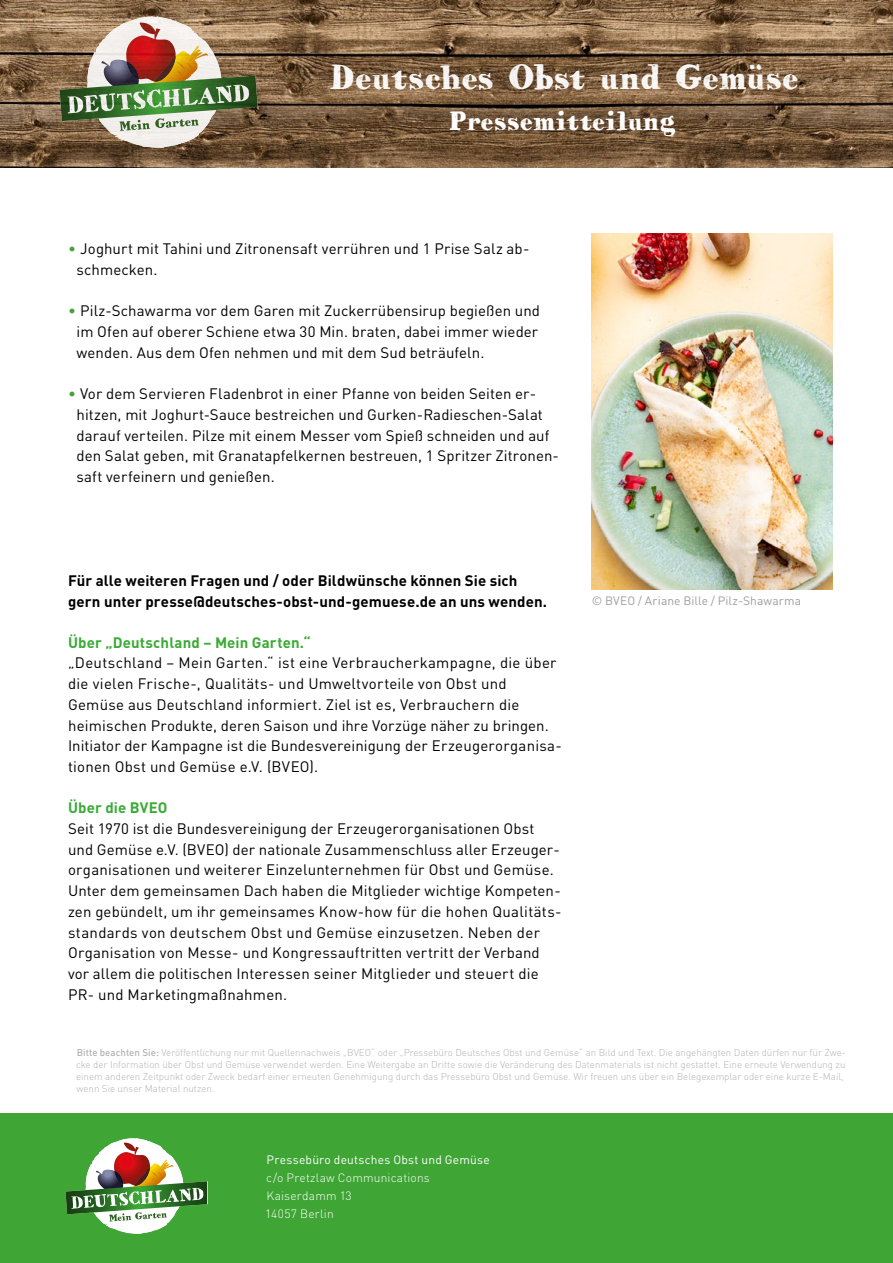
<style>
.page{position:relative;width:893px;height:1263px;background:#fff}
.page>*{position:absolute;margin:0;border:0;box-sizing:border-box;transform-origin:0 0}
.t1{font:34.5px "HVD Bodedo";color:#fff}
.t2{font:27px "HVD Bodedo";letter-spacing:-.005em;color:#fff}
.t3{font:15px/20.7px "DIN Pro";letter-spacing:.01em;color:#000}
.t4{font:700 15px/21.6px "DIN Pro";letter-spacing:.01em;color:#000}
.t5{font:700 15px "DIN Pro";letter-spacing:.005em;color:#3aaa35}
.t6{font:300 12px/18px "DIN Pro";letter-spacing:.015em;color:#fff}
.t7{font:12px "DIN Pro";letter-spacing:.02em;color:#fff}
.t8{font:12px "DIN Pro";letter-spacing:.01em;color:#9d9d9c}
.t9{font:300 9.75px/12px "DIN Pro";color:#b3b2b2}
.s1{color:#3fa535}
.s2{font-weight:500}
</style>
<div class="page">
<div style="left:0;top:1114px;width:893px;height:149px;background:#3fa535"></div>
<svg style="left:66px;top:1138px;width:141px;height:96px"></svg>
<img style="left:592px;top:234px;width:241px;height:356px">
<img style="left:0;top:0;width:518px;height:167px">
<img style="left:518px;top:0;width:375px;height:167px">
<img style="left:60px;top:16px;width:198px;height:132px">
<h1 class="t1" style="left:330px;top:55px;width:471px">Deutsches Obst und Gemüse</h1>
<h2 class="t2" style="left:450px;top:104px;width:228px">Pressemitteilung</h2>
<p class="t3" style="left:77px;top:237px;width:454px;text-indent:-9px"><span class="s1">•</span> Joghurt mit Tahini und Zitronensaft verrühren und 1 Prise Salz ab&shy;schmecken.</p>
<p class="t3" style="left:77px;top:299px;width:465px;text-align:justify;text-indent:-9px"><span class="s1">•</span> Pilz-Schawarma vor dem Garen mit Zuckerrübensirup begießen und im Ofen auf oberer Schiene etwa 30 Min. braten, dabei immer wieder wenden. Aus dem Ofen nehmen und mit dem Sud beträufeln.</p>
<p class="t3" style="left:77px;top:382px;width:484px;text-indent:-9px"><span class="s1">•</span> Vor dem Servieren Fladenbrot in einer Pfanne von beiden Seiten er&shy;hitzen, mit Joghurt-Sauce bestreichen und Gurken-Radieschen-Salat darauf verteilen. Pilze mit einem Messer vom Spieß schneiden und auf den Salat geben, mit Granatapfelkernen bestreuen, 1 Spritzer Zitronen&shy;saft verfeinern und genießen.</p>
<p class="t4" style="left:68px;top:568px;width:481px">Für alle weiteren Fragen und / oder Bildwünsche können Sie sich gern unter presse@deutsches-obst-und-gemuese.de an uns wenden.</p>
<p class="t5" style="left:68px;top:630px;width:244px">Über „Deutschland – Mein Garten.“</p>
<p class="t3" style="left:68px;top:651px;width:495px">„Deutschland – Mein Garten.“ ist eine Verbraucherkampagne, die über die vielen Frische-, Qualitäts- und Umweltvorteile von Obst und Gemüse aus Deutschland informiert. Ziel ist es, Verbrauchern die heimischen Produkte, deren Saison und ihre Vorzüge näher zu bringen.<br>Initiator der Kampagne ist die Bundesvereinigung der Erzeugerorganisa&shy;tionen Obst und Gemüse e.V. (BVEO).</p>
<p class="t5" style="left:68px;top:795px;width:101px">Über die BVEO</p>
<p class="t3" style="left:68px;top:817px;width:494px">Seit 1970 ist die Bundesvereinigung der Erzeugerorganisationen Obst und Gemüse e.V. (BVEO) der nationale Zusammenschluss aller Erzeuger-- organisationen und weiterer Einzelunternehmen für Obst und Gemüse.<br>Unter dem gemeinsamen Dach haben die Mitglieder wichtige Kompeten&shy;zen gebündelt, um ihr gemeinsames Know-how für die hohen Qualitäts&shy;standards von deutschem Obst und Gemüse einzusetzen. Neben der Organisation von Messe- und Kongressauftritten vertritt der Verband vor allem die politischen Interessen seiner Mitglieder und steuert die PR- und Marketingmaßnahmen.</p>
<p class="t8" style="left:592px;top:591px;width:211px">© BVEO / Ariane Bille / Pilz-Shawarma</p>
<p class="t9" style="left:76px;top:1046px;width:771px"><span class="s2">Bitte beachten Sie:</span> Veröffentlichung nur mit Quellennachweis „BVEO“ oder „Pressebüro Deutsches Obst und Gemüse“ an Bild und Text. Die angehängten Daten dürfen nur für Zwe&shy;cke der Information über Obst und Gemüse verwendet werden. Eine Weitergabe an Dritte sowie die Veränderung des Datenmaterials ist nicht gestattet. Eine erneute Verwendung zu einem anderen Zeitpunkt oder Zweck bedarf einer erneuten Genehmigung durch das Pressebüro Obst und Gemüse. Wir freuen uns über ein Belegexemplar oder eine kurze E-Mail, wenn Sie unser Material nutzen.</p>
<p class="t7" style="left:267px;top:1150px;width:225px">Pressebüro deutsches Obst und Gemüse</p>
<p class="t6" style="left:265px;top:1167px;width:166px">c/o Pretzlaw Communications<br>Kaiserdamm 13<br>14057 Berlin</p>
</div>
